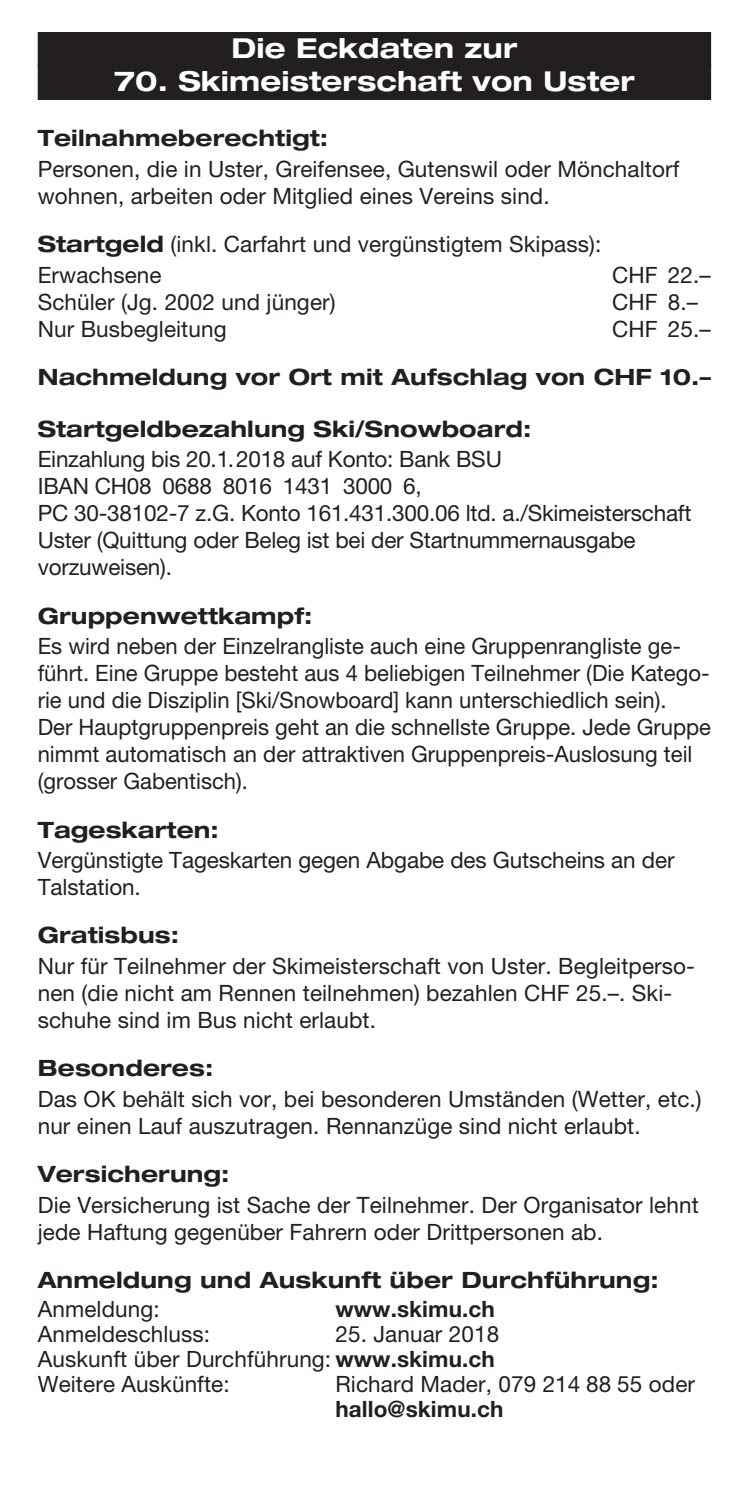
<style>
.page{position:relative;width:748px;height:1493px;background:#fff}
.page>*{position:absolute;margin:0;border:0;box-sizing:border-box;transform-origin:0 0}
.t1{font:700 expanded 27.5px "Helvetica Neue LT Std";letter-spacing:.005em;color:#fff}
.t2{font:22.5px/27px "Helvetica Neue LT Std";letter-spacing:.005em;color:#231f20}
.t3{font:700 expanded 22.5px "Helvetica Neue LT Std";letter-spacing:.005em;color:#231f20}
.t4{font:700 22.5px "Helvetica Neue LT Std";letter-spacing:.005em;color:#231f20}
.s1{font-weight:700;font-stretch:expanded}
.s2{font-weight:700}
</style>
<div class="page">
<div style="left:38px;top:32px;width:673px;height:35px;background:#231f20"></div>
<div style="left:38px;top:65px;width:673px;height:35px;background:#231f20"></div>
<p class="t1" style="left:232px;top:38px;width:287px">Die Eckdaten zur</p>
<p class="t1" style="left:114px;top:71px;width:522px">70. Skimeisterschaft von Uster</p>
<p class="t3" style="left:38px;top:130px;width:292px">Teilnahmeberechtigt:</p>
<p class="t2" style="left:38px;top:158px;width:643px">Personen, die in Uster, Greifensee, Gutenswil oder Mönchaltorf wohnen, arbeiten oder Mitglied eines Vereins sind.</p>
<p class="t2" style="left:38px;top:231px;width:565px;line-height:30.5px"><span class="s1">Startgeld</span> (inkl. Carfahrt und vergünstigtem Skipass):<br>Erwachsene</p>
<p class="t2" style="left:612px;top:264px;width:100px">CHF 22.–</p>
<p class="t2" style="left:38px;top:291px;width:299px">Schüler (Jg. 2002 und jünger)</p>
<p class="t2" style="left:612px;top:291px;width:87px">CHF 8.–</p>
<p class="t2" style="left:38px;top:318px;width:190px">Nur Busbegleitung</p>
<p class="t2" style="left:612px;top:318px;width:100px">CHF 25.–</p>
<p class="t3" style="left:38px;top:368px;width:675px">Nachmeldung vor Ort mit Aufschlag von CHF 10.–</p>
<p class="t3" style="left:38px;top:420px;width:495px">Startgeldbezahlung Ski/Snowboard:</p>
<p class="t2" style="left:38px;top:448px;width:655px">Einzahlung bis 20.1.2018 auf Konto: Bank BSU<br>IBAN CH08 0688 8016 1431 3000 6,<br>PC 30-38102-7 z.G. Konto 161.431.300.06 ltd. a./Skimeister schaft Uster (Quittung oder Beleg ist bei der Startnummernausgabe vorzuweisen).</p>
<p class="t3" style="left:38px;top:607px;width:276px">Gruppenwettkampf:</p>
<p class="t2" style="left:38px;top:635px;width:675px">Es wird neben der Einzelrangliste auch eine Gruppenrangliste ge&shy;führt. Eine Gruppe besteht aus 4 beliebigen Teilnehmer (Die Katego&shy;rie und die Disziplin [Ski/Snowboard] kann unterschiedlich sein).<br>Der Hauptgruppenpreis geht an die schnellste Gruppe. Jede Gruppe nimmt automatisch an der attraktiven Gruppenpreis-Auslosung teil (grosser Gabentisch).</p>
<p class="t3" style="left:38px;top:821px;width:183px">Tageskarten:</p>
<p class="t2" style="left:38px;top:849px;width:638px">Vergünstigte Tageskarten gegen Abgabe des Gutscheins an der<br>Talstation.</p>
<p class="t3" style="left:38px;top:927px;width:143px">Gratisbus:</p>
<p class="t2" style="left:38px;top:955px;width:659px">Nur für Teilnehmer der Skimeisterschaft von Uster. Begleitperso&shy;nen (die nicht am Rennen teilnehmen) bezahlen CHF 25.–. Ski&shy;schuhe sind im Bus nicht erlaubt.</p>
<p class="t3" style="left:38px;top:1059px;width:177px">Besonderes:</p>
<p class="t2" style="left:38px;top:1087px;width:665px">Das OK behält sich vor, bei besonderen Umständen (Wetter, etc.) nur einen Lauf auszutragen. Rennanzüge sind nicht erlaubt.</p>
<p class="t3" style="left:38px;top:1165px;width:193px">Versicherung:</p>
<p class="t2" style="left:38px;top:1193px;width:662px">Die Versicherung ist Sache der Teilnehmer. Der Organisator lehnt jede Haftung gegenüber Fahrern oder Drittpersonen ab.</p>
<p class="t3" style="left:38px;top:1271px;width:622px">Anmeldung und Auskunft über Durchführung:</p>
<p class="t2" style="left:38px;top:1297px;width:123px">Anmeldung:</p>
<p class="t4" style="left:335px;top:1295px;width:161px">www.skimu.ch</p>
<p class="t2" style="left:38px;top:1322px;width:174px">Anmeldeschluss:</p>
<p class="t2" style="left:38px;top:1323px;width:463px;line-height:25px;text-indent:298px">25. Januar 2018<br>Auskunft über Durchführung: <span class="s2">www.skimu.ch<br></span>Weitere Auskünfte:</p>
<p class="t2" style="left:335px;top:1372px;width:361px">Richard Mader, 079 214 88 55 oder</p>
<p class="t4" style="left:335px;top:1395px;width:170px">hallo@skimu.ch</p>
</div>
